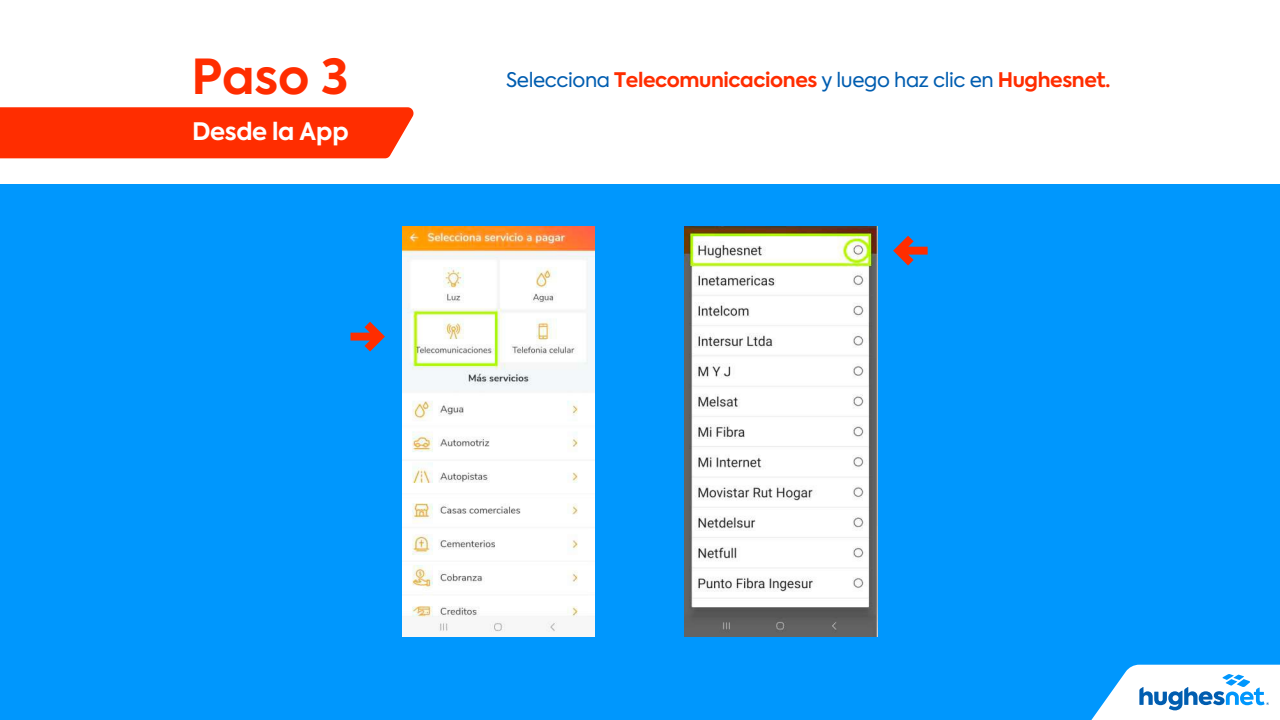
<style>
.page{position:relative;width:1280px;height:720px;background:#fff}
.page>*{position:absolute;margin:0;border:0;box-sizing:border-box;transform-origin:0 0}
.t1{font:700 48px "Axiforma";color:#ff2d00}
.t2{font:700 24px "Axiforma";letter-spacing:-.02em;color:#fff}
.t3{font:700 20px "Axiforma";letter-spacing:-.02em;color:#ff2d00}
.s1{font-weight:400;color:#005db0}
</style>
<div class="page">
<div style="left:0;top:184px;width:1280px;height:536px;background:#0097fd"></div>
<svg style="left:1091px;top:665px;width:189px;height:55px;background:#c3e2f8"></svg>
<img style="left:403px;top:226px;width:191px;height:411px">
<img style="left:685px;top:226px;width:192px;height:411px">
<svg style="left:893px;top:236px;width:35px;height:30px"></svg>
<svg style="left:350px;top:322px;width:35px;height:30px"></svg>
<div style="left:0;top:107px;width:414px;height:51px;background:#ff2d00"></div>
<h1 class="t1" style="left:191px;top:44px;width:159px">Paso 3</h1>
<p class="t2" style="left:192px;top:115px;width:158px">Desde la App</p>
<p class="t3" style="left:506px;top:66px;width:606px"><span class="s1">Selecciona</span> Telecomunicaciones <span class="s1">y luego haz clic en</span> Hughesnet.</p>
</div>
